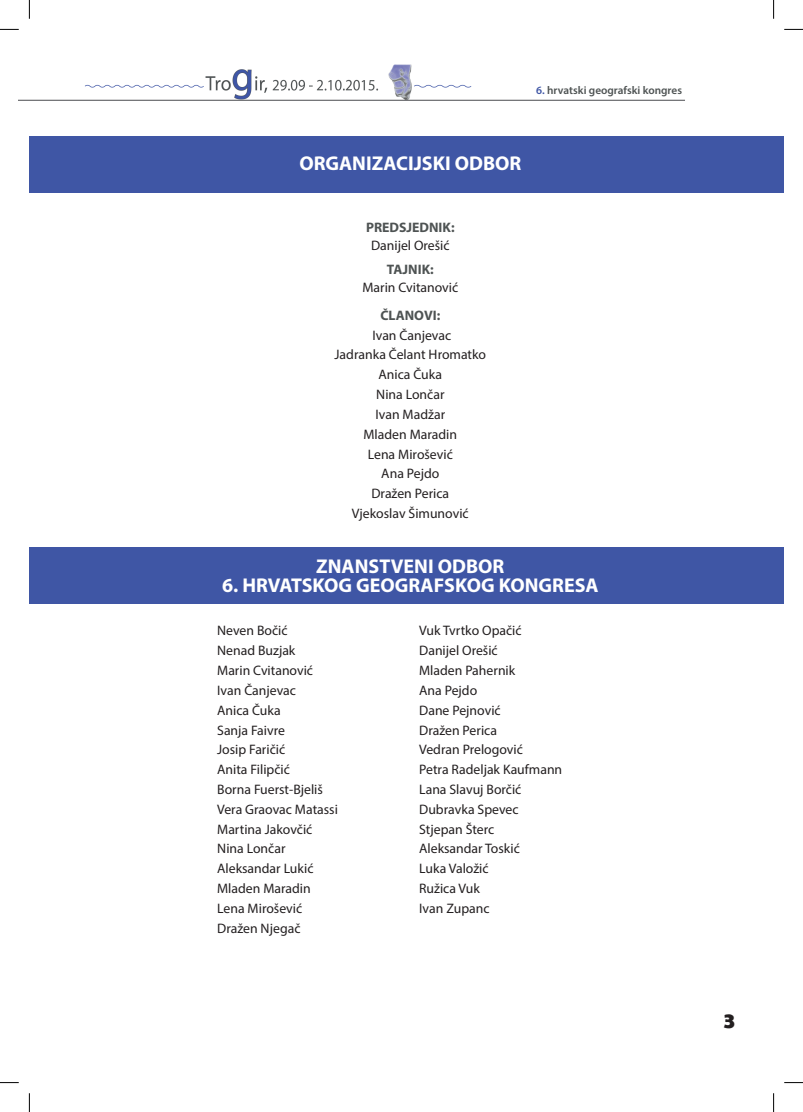
<style>
.page{position:relative;width:803px;height:1112px;background:#fff}
.page>*{position:absolute;margin:0;border:0;box-sizing:border-box;transform-origin:0 0}
.t1{font:700 22.5px "Berlin Sans FB Demi";color:#231f20}
.t2{font:700 20px "Myriad Pro";color:#fff}
.t3{font:13.75px "Myriad Pro";color:#231f20}
.t4{font:700 13.75px "Myriad Pro";color:#4e5353}
.t5{font:600 11.25px "Myriad Pro";color:#4e5353}
.s1{color:#3f56a5}
</style>
<div class="page">
<img style="left:65px;top:65px;width:425px;height:35px">
<hr style="left:19px;top:100px;width:666px;height:1px;background:#6f7073">
<div style="left:29px;top:136px;width:755px;height:56px;background:#3f56a5"></div>
<div style="left:29px;top:547px;width:755px;height:56px;background:#3f56a5"></div>
<svg style="left:0;top:29px;width:19px;height:1px"></svg>
<svg style="left:784px;top:29px;width:19px;height:1px"></svg>
<svg style="left:0;top:1082px;width:19px;height:1px"></svg>
<svg style="left:784px;top:1082px;width:19px;height:1px"></svg>
<svg style="left:29px;top:0;width:1px;height:19px"></svg>
<svg style="left:29px;top:1093px;width:1px;height:18px"></svg>
<svg style="left:773px;top:0;width:1px;height:19px"></svg>
<svg style="left:773px;top:1093px;width:1px;height:18px"></svg>
<p class="t5" style="left:536px;top:83px;width:147px"><span class="s1">6.</span> hrvatski geografski kongres</p>
<p class="t2" style="left:299px;top:150px;width:223px">ORGANIZACIJSKI ODBOR</p>
<p class="t4" style="left:366px;top:218px;width:90px">PREDSJEDNIK:</p>
<p class="t3" style="left:371px;top:236px;width:80px">Danijel Orešić</p>
<p class="t4" style="left:387px;top:260px;width:48px">TAJNIK:</p>
<p class="t3" style="left:362px;top:278px;width:97px">Marin Cvitanović</p>
<p class="t4" style="left:380px;top:306px;width:61px">ČLANOVI:</p>
<p class="t3" style="left:372px;top:326px;width:80px">Ivan Čanjevac</p>
<p class="t3" style="left:334px;top:346px;width:153px">Jadranka Čelant Hromatko</p>
<p class="t3" style="left:378px;top:366px;width:65px">Anica Čuka</p>
<p class="t3" style="left:376px;top:386px;width:70px">Nina Lončar</p>
<p class="t3" style="left:375px;top:405px;width:71px">Ivan Madžar</p>
<p class="t3" style="left:364px;top:425px;width:95px">Mladen Maradin</p>
<p class="t3" style="left:368px;top:445px;width:87px">Lena Mirošević</p>
<p class="t3" style="left:381px;top:465px;width:60px">Ana Pejdo</p>
<p class="t3" style="left:371px;top:485px;width:79px">Dražen Perica</p>
<p class="t3" style="left:352px;top:504px;width:118px">Vjekoslav Šimunović</p>
<p class="t2" style="left:316px;top:553px;width:190px">ZNANSTVENI ODBOR</p>
<p class="t2" style="left:222px;top:571px;width:378px">6. HRVATSKOG GEOGRAFSKOG KONGRESA</p>
<p class="t3" style="left:217px;top:622px;width:72px">Neven Bočić</p>
<p class="t3" style="left:217px;top:642px;width:80px">Nenad Buzjak</p>
<p class="t3" style="left:217px;top:661px;width:97px">Marin Cvitanović</p>
<p class="t3" style="left:217px;top:681px;width:80px">Ivan Čanjevac</p>
<p class="t3" style="left:217px;top:701px;width:65px">Anica Čuka</p>
<p class="t3" style="left:217px;top:721px;width:69px">Sanja Faivre</p>
<p class="t3" style="left:217px;top:741px;width:70px">Josip Faričić</p>
<p class="t3" style="left:217px;top:760px;width:74px">Anita Filipčić</p>
<p class="t3" style="left:217px;top:780px;width:107px">Borna Fuerst-Bjeliš</p>
<p class="t3" style="left:217px;top:800px;width:122px">Vera Graovac Matassi</p>
<p class="t3" style="left:217px;top:820px;width:97px">Martina Jakovčić</p>
<p class="t3" style="left:217px;top:840px;width:70px">Nina Lončar</p>
<p class="t3" style="left:217px;top:859px;width:98px">Aleksandar Lukić</p>
<p class="t3" style="left:217px;top:879px;width:95px">Mladen Maradin</p>
<p class="t3" style="left:217px;top:899px;width:87px">Lena Mirošević</p>
<p class="t3" style="left:217px;top:919px;width:85px">Dražen Njegač</p>
<p class="t3" style="left:419px;top:622px;width:104px">Vuk Tvrtko Opačić</p>
<p class="t3" style="left:419px;top:642px;width:80px">Danijel Orešić</p>
<p class="t3" style="left:419px;top:661px;width:98px">Mladen Pahernik</p>
<p class="t3" style="left:419px;top:681px;width:60px">Ana Pejdo</p>
<p class="t3" style="left:419px;top:701px;width:83px">Dane Pejnović</p>
<p class="t3" style="left:419px;top:721px;width:79px">Dražen Perica</p>
<p class="t3" style="left:419px;top:741px;width:105px">Vedran Prelogović</p>
<p class="t3" style="left:419px;top:760px;width:145px">Petra Radeljak Kaufmann</p>
<p class="t3" style="left:419px;top:780px;width:104px">Lana Slavuj Borčić</p>
<p class="t3" style="left:419px;top:800px;width:101px">Dubravka Spevec</p>
<p class="t3" style="left:419px;top:820px;width:77px">Stjepan Šterc</p>
<p class="t3" style="left:419px;top:840px;width:102px">Aleksandar Toskić</p>
<p class="t3" style="left:419px;top:859px;width:71px">Luka Valožić</p>
<p class="t3" style="left:419px;top:879px;width:62px">Ružica Vuk</p>
<p class="t3" style="left:419px;top:899px;width:72px">Ivan Zupanc</p>
<p class="t1" style="left:724px;top:1007px;width:12px">3</p>
</div>
